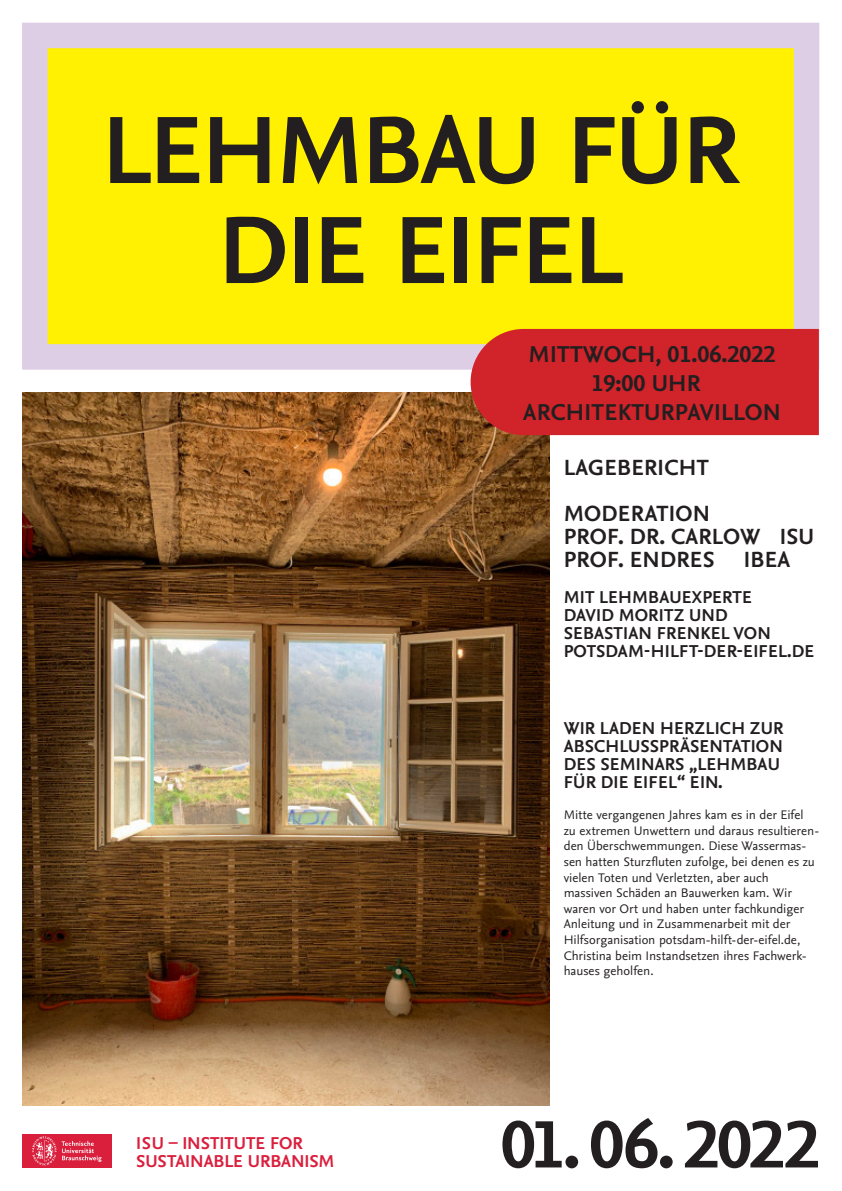
<style>
.page{position:relative;width:842px;height:1191px;background:#fff}
.page>*{position:absolute;margin:0;border:0;box-sizing:border-box;transform-origin:0 0}
.t1{font:700 100px/100px "Nexus Sans Pro";letter-spacing:-.02em;color:#231f20;text-align:center}
.t2{font:700 70px "Nexus Sans Pro";letter-spacing:-.025em;color:#231f20}
.t3{font:700 24px/28.8px "Nexus Sans Pro";letter-spacing:.01em;color:#231f20;text-align:center}
.t4{font:700 23px/46px "Nexus Sans Pro";letter-spacing:.01em;color:#231f20}
.t5{font:700 18px/18px "Nexus Sans Pro";letter-spacing:.01em;color:#231f20}
.t6{font:700 18px/18px "Nexus Sans Pro";color:#da1f3d}
.t7{font:13px/15.6px "Nexus Sans Pro";color:#231f20}
</style>
<div class="page">
<img style="left:22px;top:393px;width:528px;height:712px">
<div style="left:22px;top:1134px;width:89px;height:33px;background:#da1f3d"></div>
<svg style="left:32px;top:1136px;width:70px;height:29px"></svg>
<div style="left:35px;top:35px;width:771px;height:322px;background:#fff101"></div>
<div style="left:22px;top:23px;width:797px;height:347px;border:26px solid #ddcee5"></div>
<div style="left:471px;top:329px;width:348px;height:106px;background:#d1232a"></div>
<h1 class="t1" style="left:102px;top:95px;width:639px">LEHMBAU FÜR<br>DIE EIFEL</h1>
<h3 class="t3" style="left:523px;top:339px;width:259px">MITTWOCH, 01.06.2022<br>19:00 UHR<br>ARCHITEKTURPAVILLON</h3>
<h3 class="t4" style="left:564px;top:443px;width:148px">LAGEBERICHT<br>MODERATION</h3>
<h3 class="t4" style="left:564px;top:524px;width:252px;line-height:23px">PROF. DR. CARLOW ISU<br>PROF. ENDRES</h3>
<h3 class="t4" style="left:744px;top:535px;width:48px">IBEA</h3>
<h3 class="t5" style="left:564px;top:587px;width:252px">MIT LEHMBAUEXPERTE<br>DAVID MORITZ UND<br>SEBASTIAN FRENKEL VON<br>POTSDAM-HILFT-DER-EIFEL.DE</h3>
<h3 class="t6" style="left:136px;top:1133px;width:200px">ISU – INSTITUTE FOR<br>SUSTAINABLE URBANISM</h3>
<h3 class="t5" style="left:564px;top:718px;width:221px">WIR LADEN HERZLICH ZUR<br>ABSCHLUSSPRÄSENTATION<br>DES SEMINARS „LEHMBAU<br>FÜR DIE EIFEL“ EIN.</h3>
<p class="t7" style="left:564px;top:806px;width:257px">Mitte vergangenen Jahres kam es in der Eifel<br>zu extremen Unwettern und daraus resultieren&shy;den Überschwemmungen. Diese Wassermas&shy;sen hatten Sturzfluten zufolge, bei denen es zu vielen Toten und Verletzten, aber auch massiven Schäden an Bauwerken kam. Wir waren vor Ort und haben unter fachkundiger Anleitung und in Zusammenarbeit mit der Hilfsorganisation potsdam-hilft-der-eifel.de, Christina beim Instandsetzen ihres Fachwerk&shy;hauses geholfen.</p>
<h2 class="t2" style="left:501px;top:1091px;width:320px">01. 06. 2022</h2>
</div>
